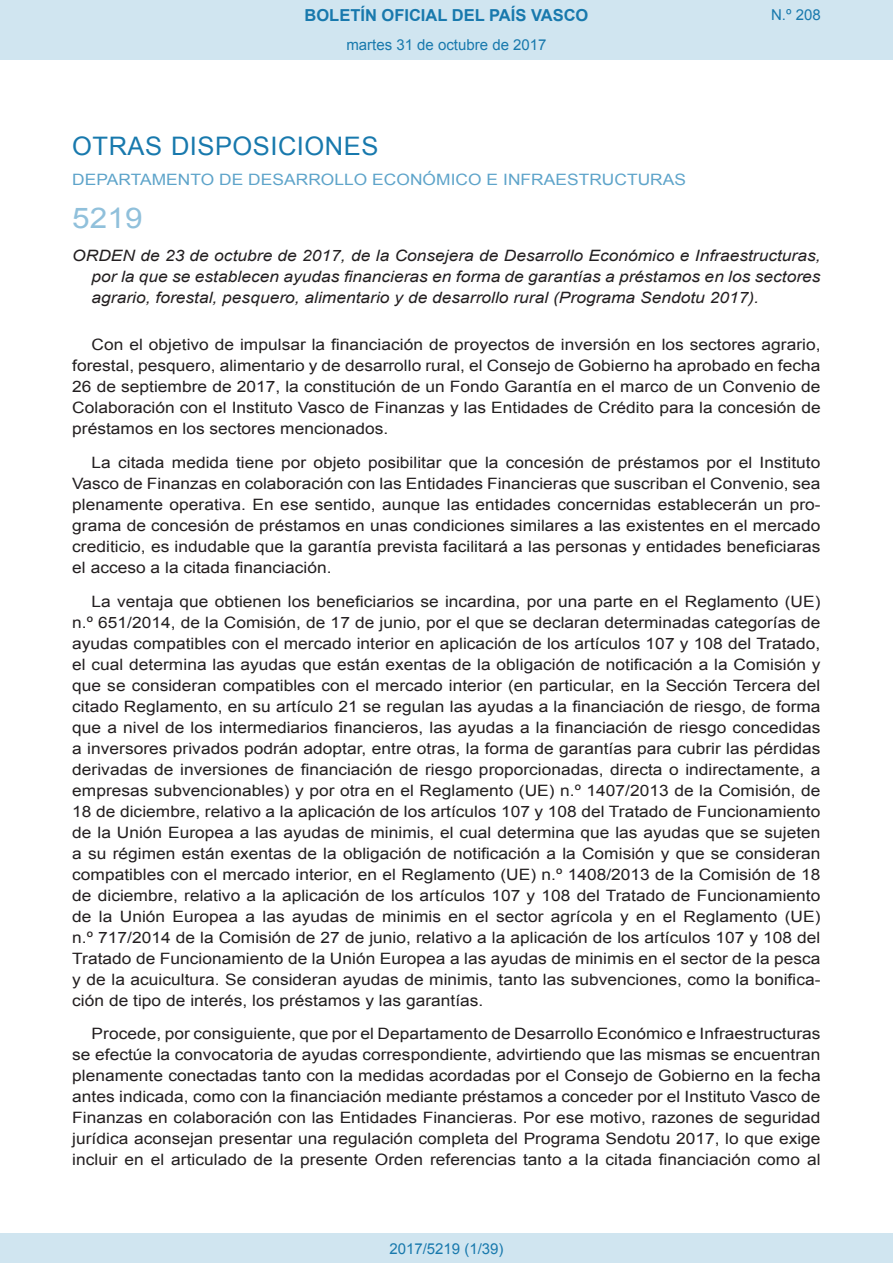
<style>
.page{position:relative;width:893px;height:1263px;background:#fff}
.page>*{position:absolute;margin:0;border:0;box-sizing:border-box;transform-origin:0 0}
.BOPVOrden{font:28.5px "Arial";color:#90c0db;scale:1.11 1}
.BOPVSeccion{font:25.5px "Arial";letter-spacing:.02em;color:#1879ad}
.t1{font:700 16.5px "Arial";color:#1879ad}
.BOPVDetalle{font:15.6px/21px "Arial";color:#231f20;text-align:justify;scale:1.11 1}
.BOPVTitulo{font:italic 15.6px/21px "Arial";color:#231f20;text-align:justify;scale:1.11 1}
.BOPVOrganismo{font:15.6px "Arial";letter-spacing:.005em;color:#5ea4ca;scale:1.11 1}
.Paginacion_Centro{font:15px "Arial";color:#1879ad}
</style>
<div class="page">
<div style="left:0;top:0;width:893px;height:60px;background:#d0e5f0"></div>
<div style="left:0;top:1233px;width:893px;height:30px;background:#d0e5f0"></div>
<p class="t1" style="left:305px;top:4px;width:285px">BOLETÍN OFICIAL DEL PAÍS VASCO</p>
<p class="Paginacion_Centro" style="left:346px;top:35px;width:202px">martes 31 de octubre de 2017</p>
<p class="Paginacion_Centro" style="left:771px;top:5px;width:51px">N.º 208</p>
<p class="BOPVSeccion" style="left:72px;top:129px;width:308px">OTRAS DISPOSICIONES</p>
<p class="BOPVOrganismo" style="left:72px;top:169px;width:554px">DEPARTAMENTO DE DESARROLLO ECONÓMICO E INFRAESTRUCTURAS</p>
<p class="BOPVOrden" style="left:72px;top:199px;width:65px">5219</p>
<p class="BOPVTitulo" style="left:92px;top:246px;width:658px;text-indent:-19px">ORDEN de 23 de octubre de 2017, de la Consejera de Desarrollo Económico e Infraestructuras, por la que se establecen ayudas financieras en forma de garantías a préstamos en los sectores agrario, forestal, pesquero, alimentario y de desarrollo rural (Programa Sendotu 2017).</p>
<p class="BOPVDetalle" style="left:72px;top:334px;width:676px;text-indent:19px">Con el objetivo de impulsar la financiación de proyectos de inversión en los sectores agrario, forestal, pesquero, alimentario y de desarrollo rural, el Consejo de Gobierno ha aprobado en fecha 26 de septiembre de 2017, la constitución de un Fondo Garantía en el marco de un Convenio de Colaboración con el Instituto Vasco de Finanzas y las Entidades de Crédito para la concesión de préstamos en los sectores mencionados.</p>
<p class="BOPVDetalle" style="left:72px;top:452px;width:676px;text-indent:19px">La citada medida tiene por objeto posibilitar que la concesión de préstamos por el Instituto Vasco de Finanzas en colaboración con las Entidades Financieras que suscriban el Convenio, sea plenamente operativa. En ese sentido, aunque las entidades concernidas establecerán un pro&shy;grama de concesión de préstamos en unas condiciones similares a las existentes en el mercado crediticio, es indudable que la garantía prevista facilitará a las personas y entidades beneficiaras el acceso a la citada financiación.</p>
<p class="BOPVDetalle" style="left:72px;top:591px;width:676px;text-indent:19px">La ventaja que obtienen los beneficiarios se incardina, por una parte en el Reglamento (UE) n.º 651/2014, de la Comisión, de 17 de junio, por el que se declaran determinadas categorías de ayudas compatibles con el mercado interior en aplicación de los artículos 107 y 108 del Tratado, el cual determina las ayudas que están exentas de la obligación de notificación a la Comisión y que se consideran compatibles con el mercado interior (en particular, en la Sección Tercera del citado Reglamento, en su artículo 21 se regulan las ayudas a la financiación de riesgo, de forma que a nivel de los intermediarios financieros, las ayudas a la financiación de riesgo concedidas a inversores privados podrán adoptar, entre otras, la forma de garantías para cubrir las pérdidas derivadas de inversiones de financiación de riesgo proporcionadas, directa o indirectamente, a empresas subvencionables) y por otra en el Reglamento (UE) n.º 1407/2013 de la Comisión, de 18 de diciembre, relativo a la aplicación de los artículos 107 y 108 del Tratado de Funcionamiento de la Unión Europea a las ayudas de minimis, el cual determina que las ayudas que se sujeten a su régimen están exentas de la obligación de notificación a la Comisión y que se consideran compatibles con el mercado interior, en el Reglamento (UE) n.º 1408/2013 de la Comisión de 18 de diciembre, relativo a la aplicación de los artículos 107 y 108 del Tratado de Funcionamiento de la Unión Europea a las ayudas de minimis en el sector agrícola y en el Reglamento (UE) n.º 717/2014 de la Comisión de 27 de junio, relativo a la aplicación de los artículos 107 y 108 del Tratado de Funcionamiento de la Unión Europea a las ayudas de minimis en el sector de la pesca y de la acuicultura. Se consideran ayudas de minimis, tanto las subvenciones, como la bonifica&shy;ción de tipo de interés, los préstamos y las garantías.</p>
<p class="BOPVDetalle" style="left:72px;top:1023px;width:676px;text-indent:19px">Procede, por consiguiente, que por el Departamento de Desarrollo Económico e Infraestructuras se efectúe la convocatoria de ayudas correspondiente, advirtiendo que las mismas se encuentran plenamente conectadas tanto con la medidas acordadas por el Consejo de Gobierno en la fecha antes indicada, como con la financiación mediante préstamos a conceder por el Instituto Vasco de Finanzas en colaboración con las Entidades Financieras. Por ese motivo, razones de seguridad jurídica aconsejan presentar una regulación completa del Programa Sendotu 2017, lo que exige incluir en el articulado de la presente Orden referencias tanto a la citada financiación como al</p>
<p class="Paginacion_Centro" style="left:389px;top:1238px;width:116px">2017/5219 (1/39)</p>
</div>
